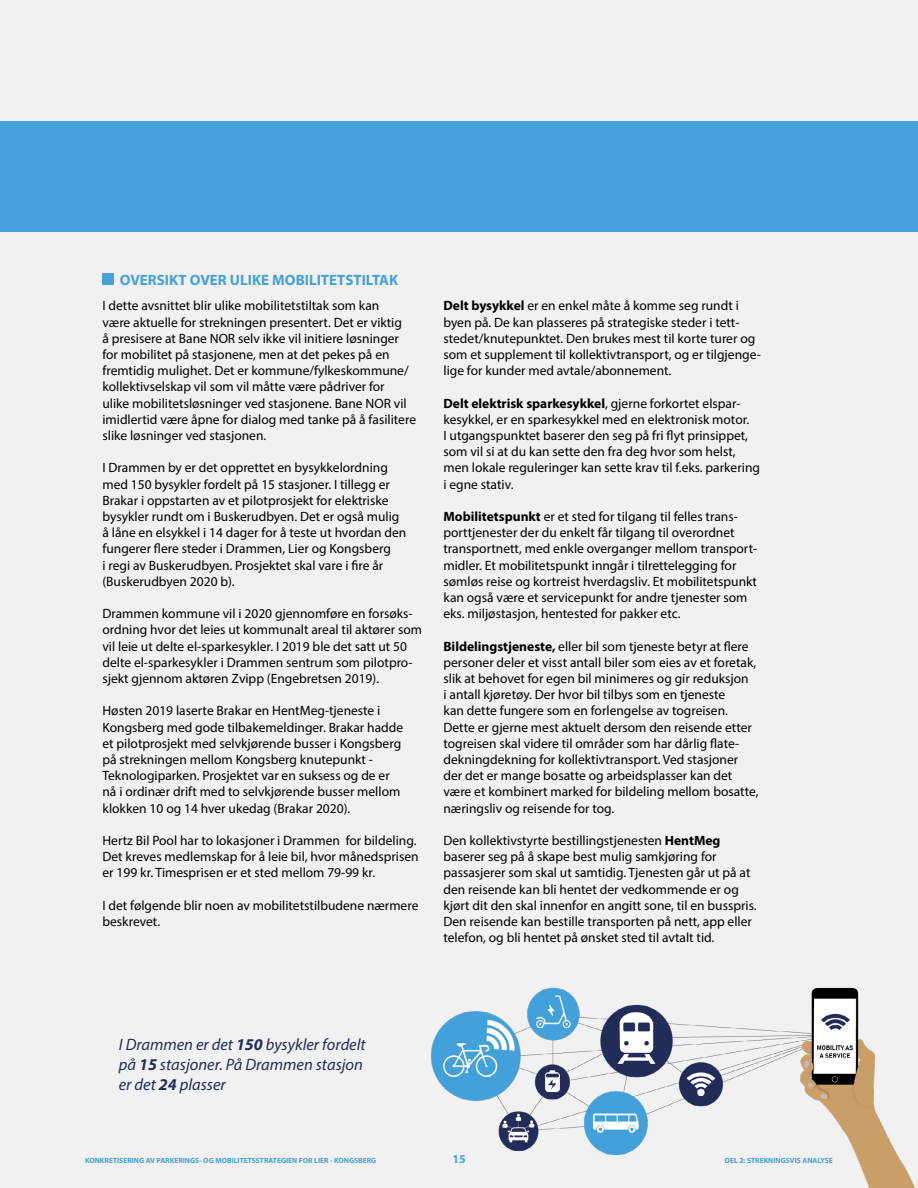
<style>
.page{position:relative;width:918px;height:1188px;background:#f1f1f1}
.page>*{position:absolute;margin:0;border:0;box-sizing:border-box;transform-origin:0 0}
.t1{font:italic 16.5px/19.8px "Myriad Pro";color:#232c59}
.t2{font:700 15px "Myriad Pro";color:#46a1da}
.t3{font:13.5px/16.2px "Myriad Pro";color:#000}
.t4{font:700 12px "Myriad Pro";color:#46a1da}
.t5{font:700 7.5px "Myriad Pro";color:#46a1da}
.s1{font-weight:700}
</style>
<div class="page">
<div style="left:0;top:121px;width:918px;height:111px;background:#46a1da"></div>
<div style="left:102px;top:274px;width:12px;height:11px;background:#46a1da"></div>
<img style="left:431px;top:987px;width:484px;height:201px">
<p class="t2" style="left:120px;top:270px;width:280px">OVERSIKT OVER ULIKE MOBILITETSTILTAK</p>
<p class="t3" style="left:102px;top:297px;width:315px">I dette avsnittet blir ulike mobilitetstiltak som kan<br>være aktuelle for strekningen presentert. Det er viktig<br>å presisere at Bane NOR selv ikke vil initiere løsninger for mobilitet på stasjonene, men at det pekes på en fremtidig mulighet. Det er kommune/fylkeskommune/ kollektivselskap vil som vil måtte være pådriver for<br>ulike mobilitetsløsninger ved stasjonene. Bane NOR vil imidlertid være åpne for dialog med tanke på å fasilitere slike løsninger ved stasjonen.</p>
<p class="t3" style="left:102px;top:459px;width:305px">I Drammen by er det opprettet en bysykkelordning med 150 bysykler fordelt på 15 stasjoner. I tillegg er Brakar i oppstarten av et pilotprosjekt for elektriske bysykler rundt om i Buskerudbyen. Det er også mulig å låne en elsykkel i 14 dager for å teste ut hvordan den fungerer flere steder i Drammen, Lier og Kongsberg<br>i regi av Buskerudbyen. Prosjektet skal vare i fire år (Buskerudbyen 2020 b).</p>
<p class="t3" style="left:102px;top:605px;width:321px">Drammen kommune vil i 2020 gjennomføre en forsøks&shy;ordning hvor det leies ut kommunalt areal til aktører som vil leie ut delte el-sparkesykler. I 2019 ble det satt ut 50 delte el-sparkesykler i Drammen sentrum som pilotpro&shy;sjekt gjennom aktøren Zvipp (Engebretsen 2019).</p>
<p class="t3" style="left:102px;top:702px;width:302px">Høsten 2019 laserte Brakar en HentMeg-tjeneste i Kongsberg med gode tilbakemeldinger. Brakar hadde et pilotprosjekt med selvkjørende busser i Kongsberg på strekningen mellom Kongsberg knutepunkt - Teknologiparken. Prosjektet var en suksess og de er nå i ordinær drift med to selvkjørende busser mellom klokken 10 og 14 hver ukedag (Brakar 2020).</p>
<p class="t3" style="left:102px;top:832px;width:318px">Hertz Bil Pool har to lokasjoner i Drammen for bildeling.<br>Det kreves medlemskap for å leie bil, hvor månedsprisen er 199 kr. Timesprisen er et sted mellom 79-99 kr.</p>
<p class="t3" style="left:102px;top:897px;width:317px">I det følgende blir noen av mobilitetstilbudene nærmere beskrevet.</p>
<p class="t3" style="left:443px;top:297px;width:319px"><span class="s1">Delt bysykkel</span> er en enkel måte å komme seg rundt i byen på. De kan plasseres på strategiske steder i tett&shy;stedet/knutepunktet. Den brukes mest til korte turer og som et supplement til kollektivtransport, og er tilgjenge&shy;lige for kunder med avtale/abonnement.</p>
<p class="t3" style="left:443px;top:395px;width:318px"><span class="s1">Delt elektrisk sparkesykkel</span>, gjerne forkortet elspar&shy;kesykkel, er en sparkesykkel med en elektronisk motor.<br>I utgangspunktet baserer den seg på fri flyt prinsippet, som vil si at du kan sette den fra deg hvor som helst, men lokale reguleringer kan sette krav til f.eks. parkering i egne stativ.</p>
<p class="t3" style="left:443px;top:508px;width:315px"><span class="s1">Mobilitetspunkt</span> er et sted for tilgang til felles trans&shy;porttjenester der du enkelt får tilgang til overordnet transportnett, med enkle overganger mellom transport&shy;midler. Et mobilitetspunkt inngår i tilrettelegging for sømløs reise og kortreist hverdagsliv. Et mobilitetspunkt kan også være et servicepunkt for andre tjenester som eks. miljøstasjon, hentested for pakker etc.</p>
<p class="t3" style="left:443px;top:638px;width:317px"><span class="s1">Bildelingstjeneste,</span> eller bil som tjeneste betyr at flere personer deler et visst antall biler som eies av et foretak, slik at behovet for egen bil minimeres og gir reduksjon<br>i antall kjøretøy. Der hvor bil tilbys som en tjeneste<br>kan dette fungere som en forlengelse av togreisen.<br>Dette er gjerne mest aktuelt dersom den reisende etter togreisen skal videre til områder som har dårlig flate&shy;dekningdekning for kollektivtransport. Ved stasjoner der det er mange bosatte og arbeidsplasser kan det være et kombinert marked for bildeling mellom bosatte, næringsliv og reisende for tog.</p>
<p class="t3" style="left:443px;top:832px;width:315px">Den kollektivstyrte bestillingstjenesten <span class="s1">HentMeg </span>baserer seg på å skape best mulig samkjøring for passasjerer som skal ut samtidig. Tjenesten går ut på at den reisende kan bli hentet der vedkommende er og kjørt dit den skal innenfor en angitt sone, til en busspris.<br>Den reisende kan bestille transporten på nett, app eller telefon, og bli hentet på ønsket sted til avtalt tid.</p>
<p class="t1" style="left:119px;top:1035px;width:248px">I Drammen er det <span class="s1">150</span> bysykler fordelt på <span class="s1">15</span> stasjoner. På Drammen stasjon er det <span class="s1">24</span> plasser</p>
<p class="t5" style="left:85px;top:1155px;width:293px">KONKRETISERING AV PARKERINGS- OG MOBILITETSSTRATEGIEN FOR LIER - KONGSBERG</p>
<p class="t4" style="left:452px;top:1151px;width:15px">15</p>
<p class="t5" style="left:725px;top:1155px;width:110px">DEL 2: STREKNINGSVIS ANALYSE</p>
</div>
